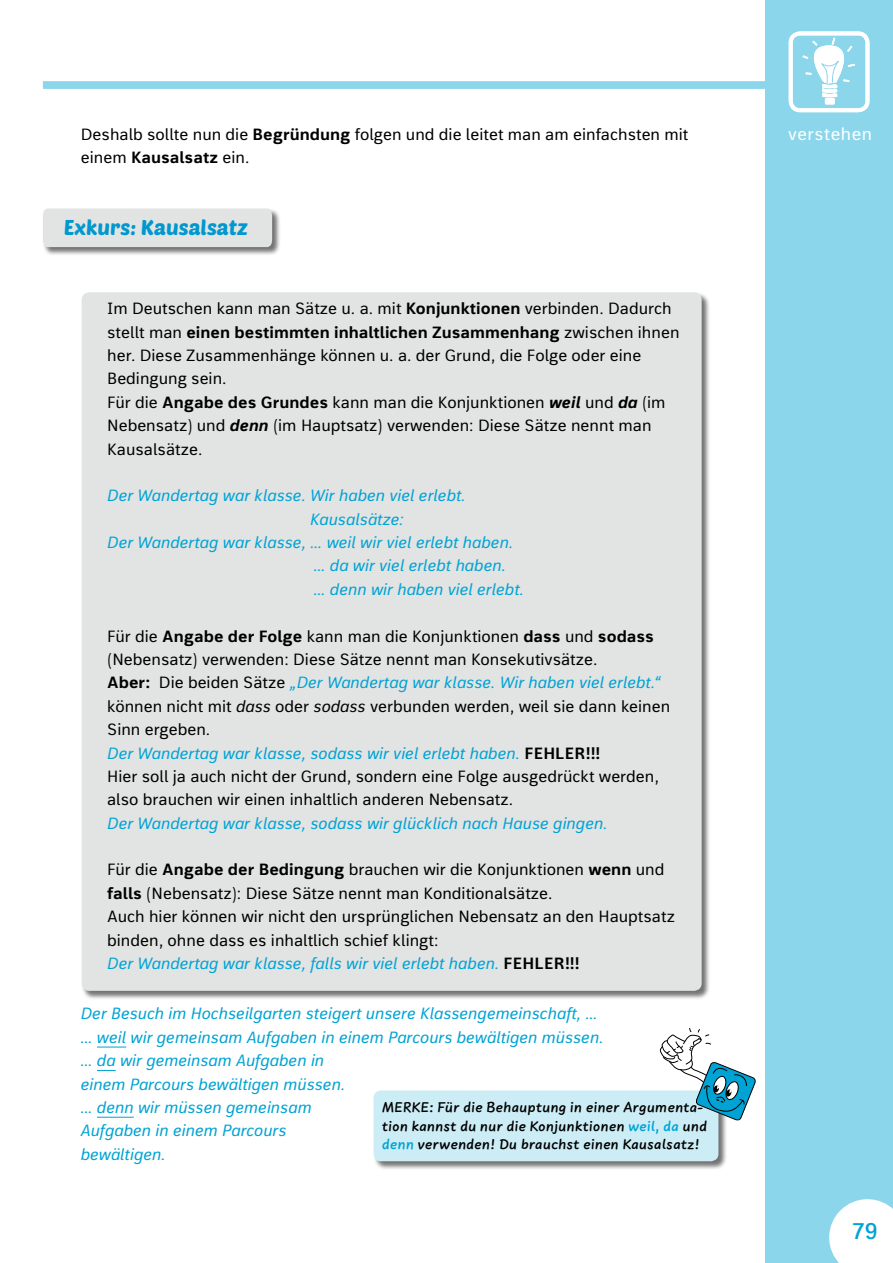
<style>
.page{position:relative;width:893px;height:1263px;background:#fff}
.page>*{position:absolute;margin:0;border:0;box-sizing:border-box;transform-origin:0 0}
.t1{font:600 22.5px "bs Thomas Sans 1";color:#00a3d4}
.t2{font:19.8px "bs Ventone Display 1";color:#00a3d4}
.t3{font:17.4px "bs Thomas Sans 1";letter-spacing:.03em;color:#fff}
.t4{font:16.2px/23.4px "bs Thomas Sans 1";color:#000}
.t5{font:italic 16.2px/23.4px "bs Thomas Sans 1";color:#00a3d4}
.t6{font:700 16.2px "bs Thomas Sans 1";color:#000}
.t7{font:700 14.7px/18.8px "bs Jannis Hand 1";letter-spacing:.03em;color:#000}
.s1{font-weight:700}
.s2{font-weight:400}
.s3{font-weight:700;font-style:italic}
.s4{font-style:italic;color:#00a3d4}
.s5{font-style:italic}
.s6{color:#00a3d4}
</style>
<div class="page">
<div style="left:765px;top:0;width:128px;height:1263px;background:#8cd6eb"></div>
<div style="left:43px;top:81px;width:731px;height:8px;background:#8cd6eb"></div>
<svg style="left:829px;top:1199px;width:64px;height:64px;background:#f0f9fc"></svg>
<div style="left:825px;top:99px;width:9px;height:5px;background:#fff"></div>
<div style="left:825px;top:98px;width:10px;height:6px;border:1px solid #fff"></div>
<div style="left:789px;top:31px;width:80px;height:81px;border:4px solid #fff;border-radius:9px"></div>
<svg style="left:802px;top:37px;width:53px;height:61px"></svg>
<svg style="left:97px;top:1046px;width:29px;height:1px"></svg>
<svg style="left:97px;top:1070px;width:19px;height:1px"></svg>
<hr style="left:97px;top:1117px;width:37px;height:1px;background:#00a3d4">
<div style="left:42px;top:208px;width:239px;height:48px;background:#000;opacity:.55"></div>
<div style="left:43px;top:209px;width:229px;height:38px;background:#e2e3e3"></div>
<div style="left:81px;top:292px;width:629px;height:708px;background:#000;opacity:.55"></div>
<div style="left:82px;top:292px;width:620px;height:699px;background:#e2e3e3;border-radius:8px"></div>
<div style="left:373px;top:1090px;width:354px;height:80px;background:#000;opacity:.55"></div>
<div style="left:374px;top:1090px;width:344px;height:71px;background:#ccedf6;border-radius:8px"></div>
<svg style="left:659px;top:1028px;width:97px;height:93px"></svg>
<p class="t4" style="left:81px;top:123px;width:609px">Deshalb sollte nun die <span class="s1">Begründung</span> folgen und die leitet man am einfachsten mit</p>
<p class="t3" style="left:788px;top:123px;width:86px">verstehen</p>
<p class="t6" style="left:81px;top:147px;width:170px"><span class="s2">einem</span> Kausalsatz <span class="s2">ein.</span></p>
<p class="t2" style="left:64px;top:214px;width:186px">Exkurs: Kausalsatz</p>
<p class="t4" style="left:107px;top:298px;width:574px">Im Deutschen kann man Sätze u. a. mit <span class="s1">Konjunktionen</span> verbinden. Dadurch stellt man <span class="s1">einen bestimmten inhaltlichen Zusammenhang</span> zwischen ihnen her. Diese Zusammenhänge können u. a. der Grund, die Folge oder eine Bedingung sein.<br>Für die <span class="s1">Angabe des Grundes</span> kann man die Konjunktionen <span class="s3">weil</span> und <span class="s3">da</span> (im Nebensatz) und <span class="s3">denn</span> (im Hauptsatz) verwenden: Diese Sätze nennt man Kausalsätze.</p>
<p class="t5" style="left:107px;top:485px;width:360px">Der Wandertag war klasse. Wir haben viel erlebt.</p>
<p class="t5" style="left:310px;top:508px;width:95px">Kausalsätze:</p>
<p class="t5" style="left:107px;top:532px;width:407px">Der Wandertag war klasse, … weil wir viel erlebt haben.</p>
<p class="t5" style="left:314px;top:555px;width:194px">… da wir viel erlebt haben.</p>
<p class="t5" style="left:314px;top:579px;width:212px">… denn wir haben viel erlebt.</p>
<p class="t4" style="left:107px;top:625px;width:565px">Für die <span class="s1">Angabe der Folge</span> kann man die Konjunktionen <span class="s1">dass</span> und <span class="s1">sodass </span>(Nebensatz) verwenden: Diese Sätze nennt man Konsekutivsätze.<br><span class="s1">Aber:</span> Die beiden Sätze <span class="s4">„Der Wandertag war klasse. Wir haben viel erlebt.“ </span>können nicht mit <span class="s5">dass</span> oder <span class="s5">sodass</span> verbunden werden, weil sie dann keinen Sinn ergeben.<br><span class="s4">Der Wandertag war klasse, sodass wir viel erlebt haben.</span> <span class="s1">FEHLER!!!<br></span>Hier soll ja auch nicht der Grund, sondern eine Folge ausgedrückt werden, also brauchen wir einen inhaltlich anderen Nebensatz.</p>
<p class="t5" style="left:107px;top:812px;width:502px">Der Wandertag war klasse, sodass wir glücklich nach Hause gingen.</p>
<p class="t4" style="left:107px;top:859px;width:569px">Für die <span class="s1">Angabe der Bedingung</span> brauchen wir die Konjunktionen <span class="s1">wenn</span> und <span class="s1">falls</span> (Nebensatz): Diese Sätze nennt man Konditionalsätze.<br>Auch hier können wir nicht den ursprünglichen Nebensatz an den Hauptsatz binden, ohne dass es inhaltlich schief klingt:<br><span class="s4">Der Wandertag war klasse, falls wir viel erlebt haben.</span> <span class="s1">FEHLER!!!</span></p>
<p class="t5" style="left:81px;top:1003px;width:524px">Der Besuch im Hochseilgarten steigert unsere Klassengemeinschaft, … … weil wir gemeinsam Aufgaben in einem Parcours bewältigen müssen. … da wir gemeinsam Aufgaben in<br>einem Parcours bewältigen müssen.<br>… denn wir müssen gemeinsam<br>Aufgaben in einem Parcours<br>bewältigen.</p>
<p class="t7" style="left:382px;top:1098px;width:326px">MERKE: Für die Behauptung in einer Argumenta&shy;tion kannst du nur die Konjunktionen <span class="s6">weil, da</span> und <span class="s6">denn</span> verwenden! Du brauchst einen Kausalsatz!</p>
<h1 class="t1" style="left:852px;top:1217px;width:27px">79</h1>
</div>
